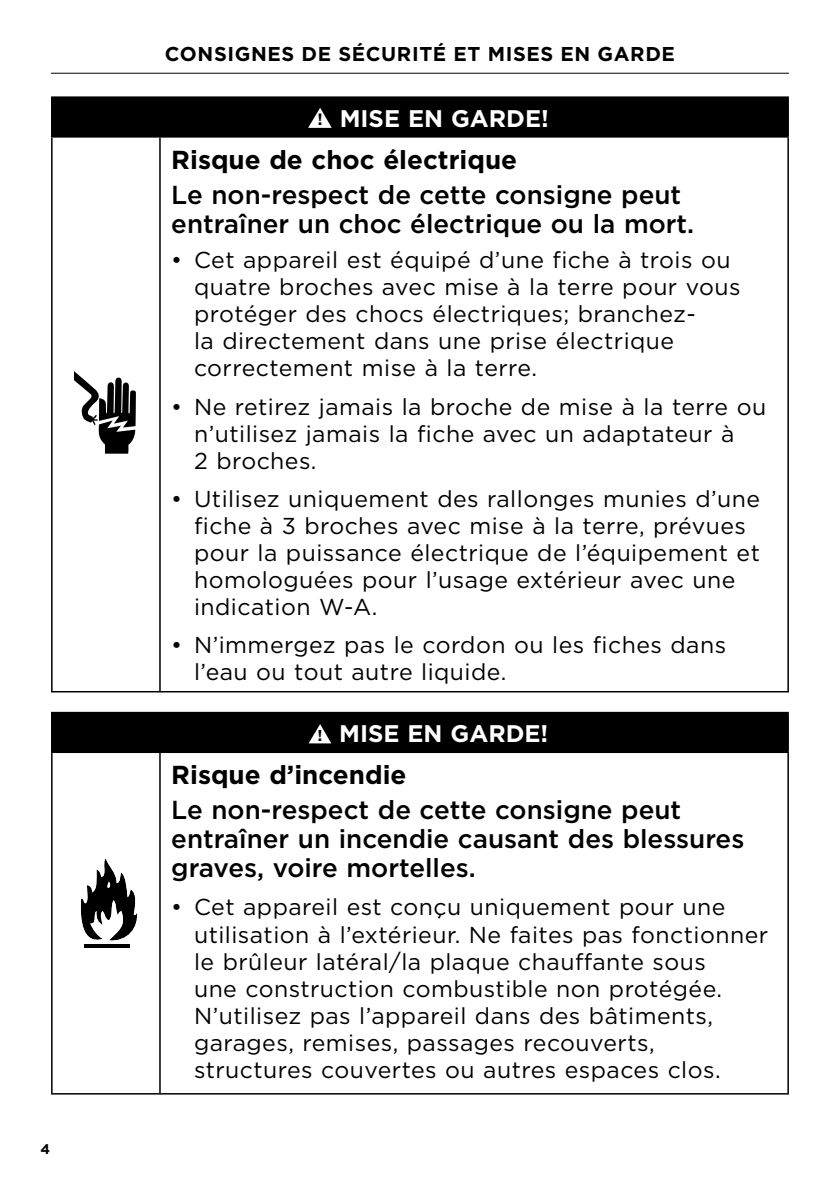
<style>
.page{position:relative;width:840px;height:1191px;background:#fff}
.page>*{position:absolute;margin:0;border:0;box-sizing:border-box;transform-origin:0 0}
.t1{font:500 26px/29px "Gotham";color:#000}
.t2{font:700 26px "Gotham";color:#000}
.t3{font:700 24px "Gotham";color:#fff}
.t4{font:23px/27px "Gotham";letter-spacing:.02em;color:#000}
.t5{font:700 20px "Gotham";letter-spacing:.03em;color:#000}
.t6{font:700 14px "Gotham";color:#000}
.s1{font-size:16.4px;color:#000}
.s2{font-size:15.8px;color:#000}
</style>
<div class="page">
<hr style="left:51px;top:73px;width:737px;height:1px;background:#000">
<div style="left:52px;top:97px;width:735px;height:40px;background:#000"></div>
<hr style="left:51px;top:98px;width:2px;height:38px;background:#000">
<hr style="left:787px;top:98px;width:1px;height:38px;background:#000">
<hr style="left:51px;top:96px;width:109px;height:2px;background:#000">
<hr style="left:160px;top:96px;width:628px;height:2px;background:#000">
<hr style="left:51px;top:138px;width:2px;height:553px;background:#000">
<hr style="left:51px;top:136px;width:109px;height:2px;background:#000">
<hr style="left:51px;top:691px;width:109px;height:1px;background:#000">
<hr style="left:159px;top:138px;width:2px;height:553px;background:#000">
<hr style="left:787px;top:138px;width:1px;height:553px;background:#000">
<hr style="left:160px;top:136px;width:628px;height:2px;background:#000">
<hr style="left:160px;top:691px;width:628px;height:1px;background:#000">
<svg style="left:308px;top:108px;width:23px;height:20px"></svg>
<svg style="left:74px;top:371px;width:62px;height:83px"></svg>
<div style="left:52px;top:712px;width:735px;height:40px;background:#000"></div>
<hr style="left:51px;top:713px;width:2px;height:38px;background:#000">
<hr style="left:787px;top:713px;width:1px;height:38px;background:#000">
<hr style="left:51px;top:712px;width:109px;height:1px;background:#000">
<hr style="left:160px;top:712px;width:628px;height:1px;background:#000">
<hr style="left:51px;top:753px;width:2px;height:340px;background:#000">
<hr style="left:51px;top:751px;width:109px;height:2px;background:#000">
<hr style="left:51px;top:1093px;width:109px;height:1px;background:#000">
<hr style="left:159px;top:753px;width:2px;height:340px;background:#000">
<hr style="left:787px;top:753px;width:1px;height:340px;background:#000">
<hr style="left:160px;top:751px;width:628px;height:2px;background:#000">
<hr style="left:160px;top:1093px;width:628px;height:1px;background:#000">
<svg style="left:309px;top:724px;width:22px;height:19px"></svg>
<svg style="left:80px;top:858px;width:57px;height:90px"></svg>
<svg style="left:84px;top:943px;width:46px;height:4px"></svg>
<p class="t6" style="left:41px;top:1139px;width:11px">4</p>
<p class="t5" style="left:165px;top:41px;width:511px">CONSIGNES DE SÉCURITÉ ET MISES EN GARDE</p>
<p class="t3" style="left:317px;top:102px;width:233px"><span class="s1">!</span> MISE EN GARDE!</p>
<p class="t2" style="left:171px;top:143px;width:347px">Risque de choc électrique</p>
<p class="t1" style="left:171px;top:180px;width:524px">Le non-respect de cette consigne peut entraîner un choc électrique ou la mort.</p>
<p class="t4" style="left:194px;top:246px;width:547px;text-indent:-23px">• Cet appareil est équipé d’une fiche à trois ou quatre broches avec mise à la terre pour vous protéger des chocs électriques; branchez-<br>la directement dans une prise électrique correctement mise à la terre.</p>
<p class="t4" style="left:194px;top:392px;width:573px;text-indent:-23px">• Ne retirez jamais la broche de mise à la terre ou n’utilisez jamais la fiche avec un adaptateur à<br>2 broches.</p>
<p class="t4" style="left:194px;top:485px;width:567px;text-indent:-23px">• Utilisez uniquement des rallonges munies d’une fiche à 3 broches avec mise à la terre, prévues pour la puissance électrique de l’équipement et homologuées pour l’usage extérieur avec une indication W-A.</p>
<p class="t4" style="left:194px;top:631px;width:533px;text-indent:-23px">• N’immergez pas le cordon ou les fiches dans l’eau ou tout autre liquide.</p>
<p class="t3" style="left:317px;top:717px;width:232px"><span class="s2">!</span> MISE EN GARDE!</p>
<p class="t2" style="left:171px;top:758px;width:236px">Risque d’incendie</p>
<p class="t1" style="left:171px;top:795px;width:574px">Le non-respect de cette consigne peut entraîner un incendie causant des blessures graves, voire mortelles.</p>
<p class="t4" style="left:194px;top:893px;width:575px;text-indent:-23px">• Cet appareil est conçu uniquement pour une utilisation à l’extérieur. Ne faites pas fonctionner le brûleur latéral/la plaque chauffante sous<br>une construction combustible non protégée.<br>N’utilisez pas l’appareil dans des bâtiments, garages, remises, passages recouverts, structures couvertes ou autres espaces clos.</p>
</div>
